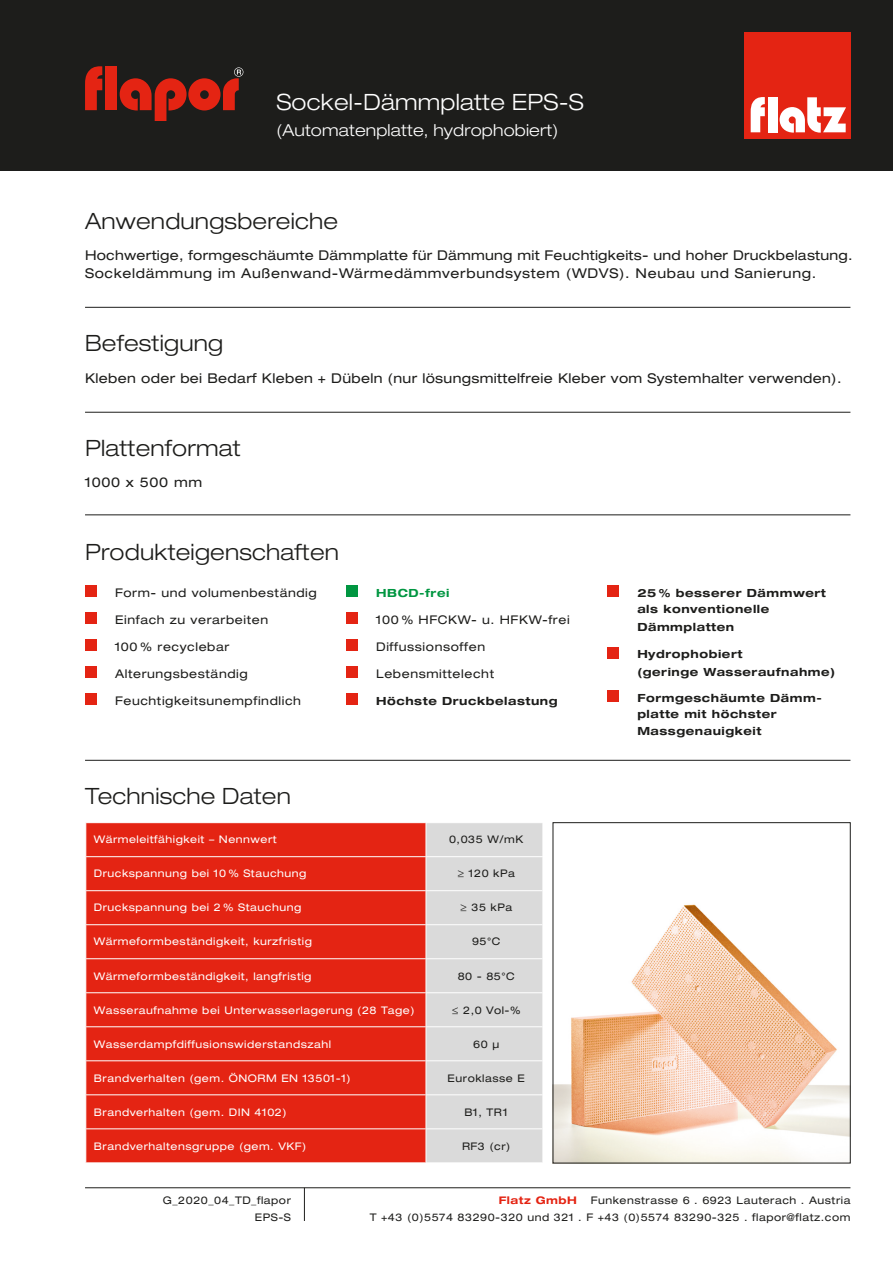
<style>
.page{position:relative;width:893px;height:1263px;background:#fff}
.page>*{position:absolute;margin:0;border:0;box-sizing:border-box;transform-origin:0 0}
.t1{font:300 expanded 22.5px "Helvetica Neue LT Std";letter-spacing:.01em;color:#1d1d1b}
.t2{font:300 expanded 22.5px "Helvetica Neue LT Std";letter-spacing:.01em;color:#fff}
.t3{font:300 expanded 16.5px "Helvetica Neue LT Std";letter-spacing:.01em;color:#fff}
.t4{font:expanded 13.5px/18px "Helvetica Neue LT Std";letter-spacing:.025em;color:#1d1d1b}
.t5{font:expanded 13.5px "Helvetica Neue LT Std";letter-spacing:.05em;color:#1d1d1b}
.t6{font:expanded 12px "Helvetica Neue LT Std";letter-spacing:.05em;color:#1d1d1b}
.t7{font:700 expanded 11.25px/16.5px "Helvetica Neue LT Std";letter-spacing:.05em;color:#1d1d1b}
.t8{font:700 expanded 11.25px "Helvetica Neue LT Std";letter-spacing:.05em;color:#009641}
.t9{font:expanded 10.5px "Helvetica Neue LT Std";letter-spacing:.05em;color:#fff}
.t10{font:expanded 10.5px "Helvetica Neue LT Std";letter-spacing:.05em;color:#1d1d1b}
.t11{font:700 expanded 10.5px "Helvetica Neue LT Std";letter-spacing:.05em;color:#e42413}
</style>
<div class="page">
<img style="left:555px;top:904px;width:294px;height:257px">
<div style="left:553px;top:822px;width:298px;height:341px;border:1px solid #1d1d1b"></div>
<div style="left:0;top:0;width:893px;height:170px;background:#1d1d1b"></div>
<div style="left:86px;top:823px;width:340px;height:339px;background:#e42413"></div>
<div style="left:427px;top:823px;width:116px;height:339px;background:#dadada"></div>
<hr style="left:85px;top:856px;width:341px;height:1px;background:#fff">
<hr style="left:426px;top:856px;width:117px;height:1px;background:#fff">
<hr style="left:85px;top:890px;width:341px;height:1px;background:#fff">
<hr style="left:426px;top:890px;width:117px;height:1px;background:#fff">
<hr style="left:85px;top:924px;width:341px;height:1px;background:#fff">
<hr style="left:426px;top:924px;width:117px;height:1px;background:#fff">
<hr style="left:85px;top:958px;width:341px;height:1px;background:#fff">
<hr style="left:426px;top:958px;width:117px;height:1px;background:#fff">
<hr style="left:85px;top:992px;width:341px;height:1px;background:#fff">
<hr style="left:426px;top:992px;width:117px;height:1px;background:#fff">
<hr style="left:85px;top:1026px;width:341px;height:1px;background:#fff">
<hr style="left:426px;top:1026px;width:117px;height:1px;background:#fff">
<hr style="left:85px;top:1060px;width:341px;height:1px;background:#fff">
<hr style="left:426px;top:1060px;width:117px;height:1px;background:#fff">
<hr style="left:85px;top:1094px;width:341px;height:1px;background:#fff">
<hr style="left:426px;top:1094px;width:117px;height:1px;background:#fff">
<hr style="left:85px;top:1128px;width:341px;height:1px;background:#fff">
<hr style="left:426px;top:1128px;width:117px;height:1px;background:#fff">
<hr style="left:85px;top:412px;width:765px;height:1px;background:#1d1d1b">
<hr style="left:85px;top:760px;width:765px;height:1px;background:#1d1d1b">
<hr style="left:85px;top:514px;width:765px;height:1px;background:#1d1d1b">
<svg style="left:85px;top:66px;width:17px;height:44px"></svg>
<div style="left:105px;top:66px;width:12px;height:44px;background:#e42413"></div>
<svg style="left:120px;top:67px;width:123px;height:54px"></svg>
<hr style="left:85px;top:307px;width:765px;height:1px;background:#1d1d1b">
<div style="left:85px;top:585px;width:11px;height:12px;background:#e42413"></div>
<div style="left:85px;top:612px;width:11px;height:12px;background:#e42413"></div>
<div style="left:85px;top:639px;width:11px;height:12px;background:#e42413"></div>
<div style="left:85px;top:666px;width:11px;height:12px;background:#e42413"></div>
<div style="left:85px;top:693px;width:11px;height:12px;background:#e42413"></div>
<div style="left:346px;top:585px;width:11px;height:12px;background:#009641"></div>
<div style="left:346px;top:612px;width:11px;height:12px;background:#e42413"></div>
<div style="left:346px;top:639px;width:11px;height:12px;background:#e42413"></div>
<div style="left:346px;top:666px;width:11px;height:12px;background:#e42413"></div>
<div style="left:346px;top:693px;width:11px;height:12px;background:#e42413"></div>
<div style="left:607px;top:585px;width:12px;height:12px;background:#e42413"></div>
<div style="left:607px;top:647px;width:12px;height:11px;background:#e42413"></div>
<div style="left:607px;top:690px;width:12px;height:12px;background:#e42413"></div>
<div style="left:744px;top:32px;width:106px;height:106px;background:#e42413"></div>
<svg style="left:751px;top:97px;width:14px;height:35px"></svg>
<div style="left:768px;top:97px;width:9px;height:35px;background:#fff"></div>
<svg style="left:780px;top:97px;width:66px;height:36px"></svg>
<hr style="left:85px;top:1187px;width:765px;height:1px;background:#1d1d1b">
<hr style="left:304px;top:1188px;width:1px;height:33px;background:#1d1d1b">
<p class="t2" style="left:276px;top:89px;width:309px">Sockel-Dämmplatte EPS-S</p>
<p class="t3" style="left:276px;top:120px;width:283px">(Automatenplatte, hydrophobiert)</p>
<p class="t1" style="left:85px;top:207px;width:255px">Anwendungsbereiche</p>
<p class="t4" style="left:85px;top:246px;width:769px">Hochwertige, formgeschäumte Dämmplatte für Dämmung mit Feuchtigkeits- und hoher Druckbelastung.<br>Sockeldämmung im Außenwand-Wärmedämmverbundsystem (WDVS). Neubau und Sanierung.</p>
<p class="t1" style="left:85px;top:330px;width:140px">Befestigung</p>
<p class="t4" style="left:85px;top:369px;width:758px">Kleben oder bei Bedarf Kleben + Dübeln (nur lösungsmittelfreie Kleber vom Systemhalter verwenden).</p>
<p class="t1" style="left:85px;top:434px;width:157px">Plattenformat</p>
<p class="t5" style="left:85px;top:474px;width:119px">1000 x 500 mm</p>
<p class="t1" style="left:85px;top:539px;width:255px">Produkteigenschaften</p>
<p class="t6" style="left:115px;top:585px;width:203px">Form- und volumenbeständig</p>
<p class="t6" style="left:115px;top:612px;width:155px">Einfach zu verarbeiten</p>
<p class="t6" style="left:115px;top:639px;width:116px">100 % recyclebar</p>
<p class="t6" style="left:115px;top:666px;width:134px">Alterungsbeständig</p>
<p class="t6" style="left:115px;top:693px;width:187px">Feuchtigkeitsunempfindlich</p>
<p class="t8" style="left:376px;top:586px;width:75px">HBCD-frei</p>
<p class="t6" style="left:376px;top:612px;width:195px">100 % HFCKW- u. HFKW-frei</p>
<p class="t6" style="left:376px;top:639px;width:110px">Diffussionsoffen</p>
<p class="t6" style="left:376px;top:666px;width:119px">Lebensmittelecht</p>
<p class="t7" style="left:376px;top:692px;width:183px">Höchste Druckbelastung</p>
<p class="t1" style="left:85px;top:783px;width:207px">Technische Daten</p>
<p class="t9" style="left:94px;top:833px;width:184px">Wärmeleitfähigkeit – Nennwert</p>
<p class="t10" style="left:449px;top:833px;width:76px">0,035 W/mK</p>
<p class="t9" style="left:94px;top:867px;width:214px">Druckspannung bei 10 % Stauchung</p>
<p class="t10" style="left:457px;top:867px;width:59px">≥ 120 kPa</p>
<p class="t9" style="left:94px;top:901px;width:209px">Druckspannung bei 2 % Stauchung</p>
<p class="t10" style="left:460px;top:901px;width:54px">≥ 35 kPa</p>
<p class="t9" style="left:94px;top:935px;width:219px">Wärmeformbeständigkeit, kurzfristig</p>
<p class="t10" style="left:472px;top:935px;width:30px">95°C</p>
<p class="t9" style="left:94px;top:969px;width:219px">Wärmeformbeständigkeit, langfristig</p>
<p class="t10" style="left:458px;top:969px;width:59px">80 - 85°C</p>
<p class="t9" style="left:94px;top:1003px;width:322px">Wasseraufnahme bei Unterwasserlagerung (28 Tage)</p>
<p class="t10" style="left:452px;top:1003px;width:70px">≤ 2,0 Vol-%</p>
<p class="t9" style="left:94px;top:1037px;width:239px">Wasserdampfdiffusionswiderstandszahl</p>
<p class="t10" style="left:473px;top:1037px;width:27px">60 μ</p>
<p class="t9" style="left:94px;top:1071px;width:258px">Brandverhalten (gem. ÖNORM EN 13501-1)</p>
<p class="t10" style="left:448px;top:1071px;width:79px">Euroklasse E</p>
<p class="t9" style="left:94px;top:1105px;width:194px">Brandverhalten (gem. DIN 4102)</p>
<p class="t10" style="left:464px;top:1105px;width:45px">B1, TR1</p>
<p class="t9" style="left:94px;top:1139px;width:214px">Brandverhaltensgruppe (gem. VKF)</p>
<p class="t10" style="left:462px;top:1139px;width:50px">RF3 (cr)</p>
<p class="t7" style="left:637px;top:584px;width:190px">25 % besserer Dämmwert als konventionelle</p>
<p class="t7" style="left:637px;top:619px;width:98px">Dämmplatten</p>
<p class="t7" style="left:637px;top:646px;width:107px">Hydrophobiert</p>
<p class="t7" style="left:637px;top:664px;width:199px">(geringe Wasseraufnahme)</p>
<p class="t7" style="left:637px;top:689px;width:186px">Formgeschäumte Dämm&shy;platte mit höchster</p>
<p class="t7" style="left:637px;top:722px;width:126px">Massgenauigkeit</p>
<p class="t10" style="left:163px;top:1194px;width:130px">G_2020_04_TD_flapor</p>
<p class="t10" style="left:255px;top:1211px;width:38px">EPS-S</p>
<p class="t11" style="left:499px;top:1194px;width:80px">Flatz GmbH</p>
<p class="t10" style="left:591px;top:1194px;width:261px">Funkenstrasse 6 . 6923 Lauterach . Austria</p>
<p class="t10" style="left:370px;top:1211px;width:482px">T +43 (0)5574 83290-320 und 321 . F +43 (0)5574 83290-325 . flapor@flatz.com</p>
</div>
